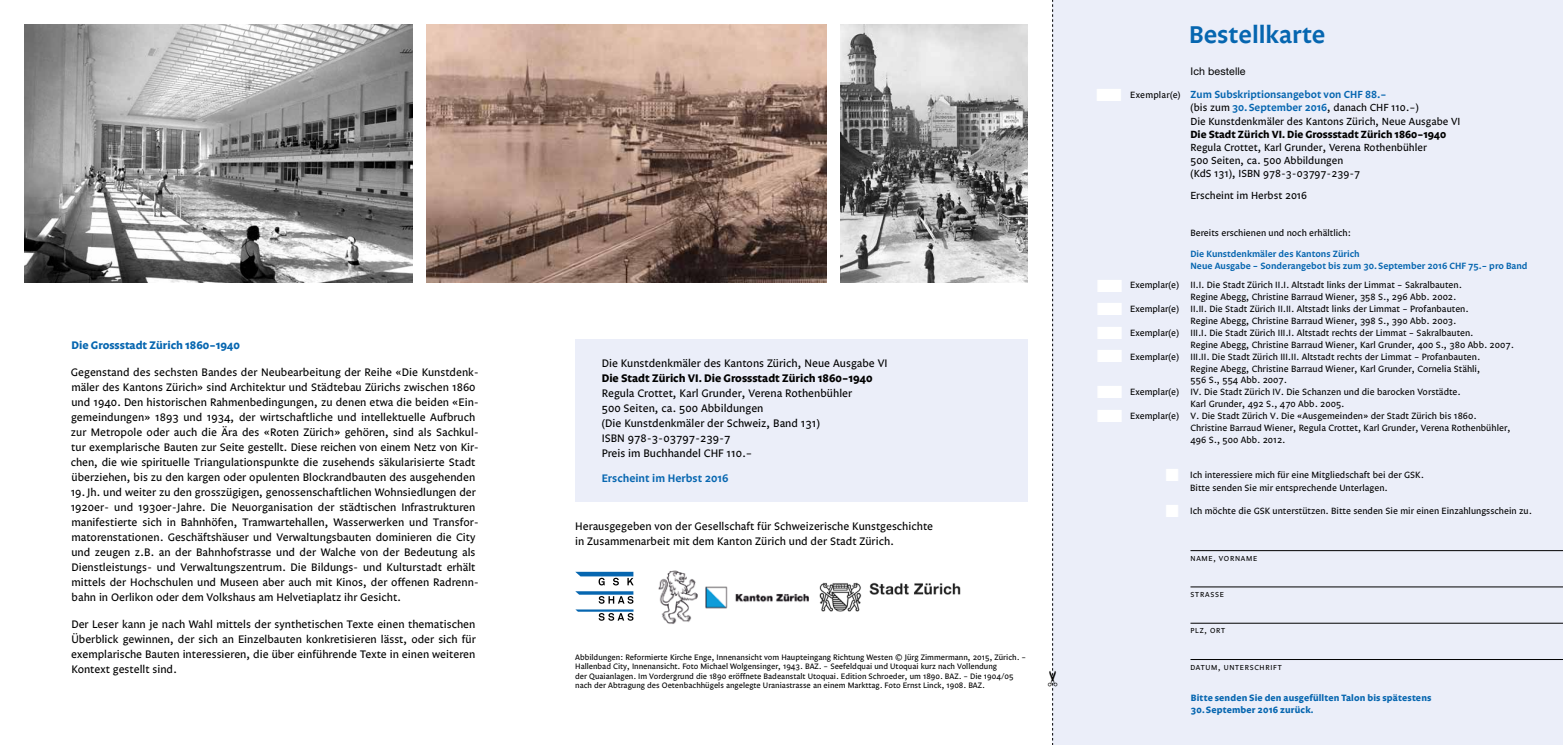
<style>
.page{position:relative;width:1563px;height:745px;background:#fff}
.page>*{position:absolute;margin:0;border:0;box-sizing:border-box;transform-origin:0 0}
.t1{font:600 25px "Legato";color:#0666b0}
.t2{font:11.25px/15px "Legato";color:#000}
.t3{font:700 11.25px "Legato";color:#000}
.t4{font:700 11.25px "Legato";color:#0666b0}
.t5{font:600 11.25px "Legato";color:#0666b0}
.t6{font:10.62px/13.1px "Legato";color:#000}
.t7{font:700 10.62px "Legato";color:#000}
.t8{font:10.62px "Helvetica Neue";letter-spacing:.015em;color:#000}
.t9{font:9.38px/13.8px "Legato";color:#000}
.t10{font:600 9.38px/11.9px "Legato";color:#0666b0}
.t11{font:700 9.38px/12.5px "Legato";letter-spacing:.015em;color:#0666b0}
.t12{font:8.12px/9.4px "Legato";color:#000}
.t13{font:7.5px "Legato";letter-spacing:.1em;color:#000}
.s1{font-size:9.38px}
.s2{font-weight:600;color:#0666b0}
</style>
<div class="page">
<div style="left:1052px;top:0;width:511px;height:744px;background:#ebeef9"></div>
<div style="left:575px;top:339px;width:453px;height:162px;background:#ebeef9"></div>
<svg style="left:575px;top:571px;width:58px;height:14px"></svg>
<svg style="left:575px;top:591px;width:58px;height:12px"></svg>
<svg style="left:575px;top:609px;width:58px;height:11px"></svg>
<img style="left:658px;top:570px;width:151px;height:54px">
<img style="left:819px;top:582px;width:142px;height:30px">
<img style="left:427px;top:25px;width:399px;height:258px">
<img style="left:840px;top:25px;width:188px;height:258px">
<img style="left:25px;top:25px;width:387px;height:258px">
<hr style="left:1190px;top:550px;width:373px;height:1px;background:#000">
<hr style="left:1190px;top:586px;width:373px;height:1px;background:#000">
<hr style="left:1190px;top:622px;width:373px;height:1px;background:#000">
<hr style="left:1190px;top:658px;width:373px;height:1px;background:#000">
<svg style="left:1052px;top:0;width:2px;height:744px"></svg>
<p class="t4" style="left:72px;top:338px;width:170px">Die Grossstadt Zürich 1860–1940</p>
<p class="t2" style="left:71px;top:364px;width:410px">Gegenstand des sechsten Bandes der Neubearbeitung der Reihe «Die Kunstdenk&shy;mäler des Kantons Zürich» sind Architektur und Städtebau Zürichs zwischen 1860 und 1940. Den historischen Rahmenbedingungen, zu denen etwa die beiden «Ein&shy;gemeindungen» 1893 und 1934, der wirtschaftliche und intellektuelle Aufbruch zur Metropole oder auch die Ära des «Roten Zürich» gehören, sind als Sachkul&shy;tur exemplarische Bauten zur Seite gestellt. Diese reichen von einem Netz von Kir&shy;chen, die wie spirituelle Triangulationspunkte die zusehends säkularisierte Stadt überziehen, bis zu den kargen oder opulenten Blockrandbauten des ausgehenden 19.Jh. und weiter zu den grosszügigen, genossenschaftlichen Wohnsiedlungen der 1920er- und 1930er-Jahre. Die Neuorganisation der städtischen Infrastrukturen manifestierte sich in Bahnhöfen, Tramwartehallen, Wasserwerken und Transfor&shy;matorenstationen. Geschäftshäuser und Verwaltungsbauten dominieren die City und zeugen z.B. an der Bahnhofstrasse und der Walche von der Bedeutung als Dienstleistungs- und Verwaltungszentrum. Die Bildungs- und Kulturstadt erhält mittels der Hochschulen und Museen aber auch mit Kinos, der offenen Radrenn&shy;bahn in Oerlikon oder dem Volkshaus am Helvetiaplatz ihr Gesicht.</p>
<p class="t2" style="left:71px;top:616px;width:406px;text-align:justify">Der Leser kann je nach Wahl mittels der synthetischen Texte einen thematischen Überblick gewinnen, der sich an Einzelbauten konkretisieren lässt, oder sich für exemplarische Bauten interessieren, die über einführende Texte in einen weiteren Kontext gestellt sind.</p>
<p class="t2" style="left:602px;top:356px;width:287px">Die Kunstdenkmäler des Kantons Zürich, Neue Ausgabe VI</p>
<p class="t3" style="left:602px;top:371px;width:272px">Die Stadt Zürich VI. Die Grossstadt Zürich 1860–1940</p>
<p class="t2" style="left:602px;top:386px;width:252px">Regula Crottet, Karl Grunder, Verena Rothenbühler 500 Seiten, ca. 500 Abbildungen<br>(Die Kunstdenkmäler der Schweiz, Band 131)<br>ISBN 978-3-03797-239-7<br>Preis im Buchhandel CHF 110.–</p>
<p class="t5" style="left:602px;top:471px;width:128px">Erscheint im Herbst 2016</p>
<p class="t2" style="left:575px;top:519px;width:359px">Herausgegeben von der Gesellschaft für Schweizerische Kunstgeschichte in Zusammenarbeit mit dem Kanton Zürich und der Stadt Zürich.</p>
<p class="t12" style="left:575px;top:652px;width:452px">Abbildungen: Reformierte Kirche Enge, Innenansicht vom Haupteingang Richtung Westen © Jürg Zimmermann, 2015, Zürich. – Hallenbad City, Innenansicht. Foto Michael Wolgensinger, 1943. BAZ. – Seefeldquai und Utoquai kurz nach Vollendung<br>der Quaianlagen. Im Vordergrund die 1890 eröffnete Badeanstalt Utoquai. Edition Schroeder, um 1890. BAZ. – Die 1904/05 nach der Abtragung des Oetenbachhügels angelegte Uraniastrasse an einem Markttag. Foto Ernst Linck, 1908. BAZ.</p>
<h1 class="t1" style="left:1189px;top:20px;width:138px">Bestellkarte</h1>
<p class="t8" style="left:1190px;top:64px;width:57px">Ich bestelle</p>
<p class="t6" style="left:1190px;top:89px;width:271px;text-indent:-60px"><span class="s1">Exemplar(e)</span> <span class="s2">Zum Subskriptionsangebot von CHF 88.–<br></span>(bis zum <span class="s2">30.September 2016</span>, danach CHF 110.–)<br>Die Kunstdenkmäler des Kantons Zürich, Neue Ausgabe VI</p>
<p class="t7" style="left:1190px;top:128px;width:257px">Die Stadt Zürich VI. Die Grossstadt Zürich 1860–1940</p>
<p class="t6" style="left:1190px;top:141px;width:238px">Regula Crottet, Karl Grunder, Verena Rothenbühler<br>500 Seiten, ca. 500 Abbildungen<br>(KdS 131), ISBN 978-3-03797-239-7</p>
<p class="t6" style="left:1190px;top:189px;width:118px">Erscheint im Herbst 2016</p>
<p class="t9" style="left:1190px;top:227px;width:162px">Bereits erschienen und noch erhältlich:</p>
<p class="t10" style="left:1190px;top:248px;width:338px">Die Kunstdenkmäler des Kantons Zürich<br>Neue Ausgabe – Sonderangebot bis zum 30.September 2016 CHF 75.– pro Band</p>
<p class="t9" style="left:1130px;top:278px;width:333px">Exemplar(e) II.I. Die Stadt Zürich II.I. Altstadt links der Limmat – Sakralbauten.</p>
<p class="t9" style="left:1190px;top:290px;width:267px">Regine Abegg, Christine Barraud Wiener, 358 S., 296 Abb. 2002.</p>
<p class="t9" style="left:1130px;top:302px;width:340px">Exemplar(e) II.II. Die Stadt Zürich II.II. Altstadt links der Limmat – Profanbauten.</p>
<p class="t9" style="left:1190px;top:314px;width:267px">Regine Abegg, Christine Barraud Wiener, 398 S., 390 Abb. 2003.</p>
<p class="t9" style="left:1130px;top:326px;width:345px">Exemplar(e) III.I. Die Stadt Zürich III.I. Altstadt rechts der Limmat – Sakralbauten.</p>
<p class="t9" style="left:1190px;top:338px;width:325px">Regine Abegg, Christine Barraud Wiener, Karl Grunder, 400 S., 380 Abb. 2007.</p>
<p class="t9" style="left:1130px;top:350px;width:351px">Exemplar(e) III.II. Die Stadt Zürich III.II. Altstadt rechts der Limmat – Profanbauten.</p>
<p class="t9" style="left:1190px;top:362px;width:291px">Regine Abegg, Christine Barraud Wiener, Karl Grunder, Cornelia Stähli,</p>
<p class="t9" style="left:1190px;top:373px;width:98px">556 S., 554 Abb. 2007.</p>
<p class="t9" style="left:1130px;top:385px;width:332px">Exemplar(e) IV. Die Stadt Zürich IV. Die Schanzen und die barocken Vorstädte.</p>
<p class="t9" style="left:1190px;top:397px;width:155px">Karl Grunder, 492 S., 470 Abb. 2005.</p>
<p class="t9" style="left:1130px;top:409px;width:348px">Exemplar(e) V. Die Stadt Zürich V. Die «Ausgemeinden» der Stadt Zürich bis 1860.</p>
<p class="t9" style="left:1190px;top:421px;width:321px">Christine Barraud Wiener, Regula Crottet, Karl Grunder, Verena Rothenbühler,</p>
<p class="t9" style="left:1190px;top:433px;width:96px">496 S., 500 Abb. 2012.</p>
<p class="t9" style="left:1190px;top:468px;width:235px">Ich interessiere mich für eine Mitgliedschaft bei der GSK.<br>Bitte senden Sie mir entsprechende Unterlagen.</p>
<p class="t9" style="left:1190px;top:504px;width:343px">Ich möchte die GSK unterstützen. Bitte senden Sie mir einen Einzahlungsschein zu.</p>
<p class="t13" style="left:1190px;top:553px;width:68px">NAME, VORNAME</p>
<p class="t13" style="left:1190px;top:589px;width:35px">STRASSE</p>
<p class="t13" style="left:1190px;top:626px;width:36px">PLZ, ORT</p>
<p class="t13" style="left:1190px;top:662px;width:93px">DATUM, UNTERSCHRIFT</p>
<p class="t11" style="left:1191px;top:691px;width:242px">Bitte senden Sie den ausgefüllten Talon bis spätestens<br>30.September 2016 zurück.</p>
</div>
